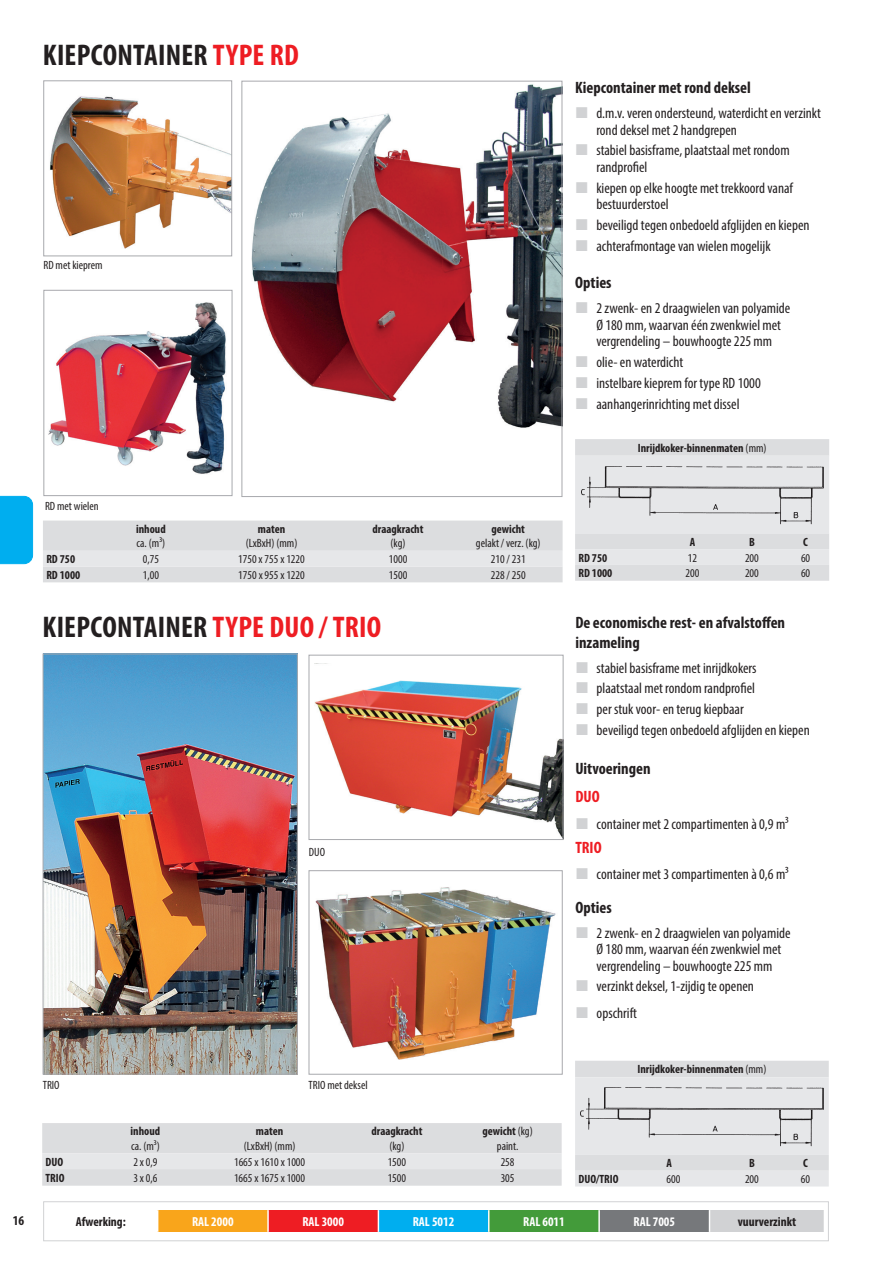
<style>
.page{position:relative;width:893px;height:1263px;background:#fff}
.page>*{position:absolute;margin:0;border:0;box-sizing:border-box;transform-origin:0 0}
.t1{font:700 condensed 30px "Myriad Pro";letter-spacing:.01em;color:#231f20}
.t2{font:700 condensed 16.5px/19.8px "Myriad Pro";color:#231f20}
.t3{font:700 condensed 16.5px "Myriad Pro";color:#ee1d23}
.t4{font:condensed 15px/16.5px "Myriad Pro";color:#231f20}
.t5{font:700 condensed 13.5px "Myriad Pro";color:#231f20}
.t6{font:700 condensed 13.05px "Myriad Pro";color:#fff}
.t7{font:700 condensed 13.05px "Myriad Pro";color:#231f20}
.t8{font:condensed 12px/14.4px "Myriad Pro";color:#231f20;text-align:center}
.t9{font:700 condensed 12px "Myriad Pro";color:#231f20}
.s1{color:#ee1d23}
.s2{font-weight:400}
.s3{font-weight:700}
</style>
<div class="page">
<div style="left:158px;top:1210px;width:110px;height:22px;background:#f9a51b"></div>
<div style="left:268px;top:1210px;width:110px;height:22px;background:#ee1d23"></div>
<div style="left:378px;top:1210px;width:111px;height:22px;background:#00aeef"></div>
<div style="left:489px;top:1210px;width:110px;height:22px;background:#439b3a"></div>
<div style="left:599px;top:1210px;width:110px;height:22px;background:#76787b"></div>
<div style="left:709px;top:1210px;width:115px;height:22px;background:#d1d2d4"></div>
<hr style="left:267px;top:1210px;width:2px;height:22px;background:#fff">
<hr style="left:598px;top:1210px;width:2px;height:22px;background:#fff">
<svg style="left:378px;top:1210px;width:1px;height:22px"></svg>
<svg style="left:488px;top:1210px;width:1px;height:22px"></svg>
<svg style="left:709px;top:1210px;width:1px;height:22px"></svg>
<div style="left:43px;top:1201px;width:786px;height:40px;border:1px solid #d1d2d4"></div>
<div style="left:0;top:496px;width:33px;height:68px;background:#00aeef"></div>
<img style="left:251px;top:84px;width:309px;height:344px">
<div style="left:241px;top:81px;width:321px;height:416px;border:1px solid #a8a9ad"></div>
<img style="left:50px;top:96px;width:180px;height:153px">
<div style="left:43px;top:80px;width:189px;height:176px;border:1px solid #a8a9ad"></div>
<img style="left:48px;top:302px;width:178px;height:172px">
<div style="left:43px;top:290px;width:189px;height:206px;border:1px solid #a8a9ad"></div>
<svg style="left:575px;top:439px;width:254px;height:142px;background:#e0e1e3"></svg>
<img style="left:580px;top:464px;width:244px;height:61px">
<svg style="left:43px;top:520px;width:520px;height:62px;background:#dfe0e2"></svg>
<img style="left:45px;top:656px;width:251px;height:416px">
<div style="left:43px;top:654px;width:255px;height:420px;border:1px solid #a8a9ad"></div>
<img style="left:315px;top:887px;width:241px;height:173px">
<div style="left:309px;top:870px;width:254px;height:204px;border:1px solid #a8a9ad"></div>
<img style="left:314px;top:663px;width:247px;height:173px">
<div style="left:309px;top:655px;width:254px;height:185px;border:1px solid #a8a9ad"></div>
<svg style="left:575px;top:1061px;width:254px;height:125px;background:#e1e2e4"></svg>
<img style="left:580px;top:1086px;width:244px;height:60px">
<svg style="left:42px;top:1123px;width:520px;height:63px;background:#dedfe1"></svg>
<h1 class="t1" style="left:43px;top:36px;width:258px">KIEPCONTAINER <span class="s1">TYPE RD</span></h1>
<p class="t8" style="left:43px;top:257px;width:61px">RD met kieprem</p>
<p class="t8" style="left:45px;top:498px;width:55px">RD met wielen</p>
<p class="t9" style="left:136px;top:521px;width:31px">inhoud</p>
<p class="t8" style="left:137px;top:536px;width:30px">ca. (m³)</p>
<p class="t9" style="left:258px;top:521px;width:29px">maten</p>
<p class="t8" style="left:246px;top:536px;width:53px">(LxBxH) (mm)</p>
<p class="t9" style="left:373px;top:521px;width:52px">draagkracht</p>
<p class="t8" style="left:391px;top:536px;width:16px">(kg)</p>
<p class="t9" style="left:491px;top:521px;width:35px">gewicht</p>
<p class="t8" style="left:476px;top:536px;width:66px">gelakt / verz. (kg)</p>
<p class="t9" style="left:46px;top:552px;width:30px">RD 750</p>
<p class="t8" style="left:143px;top:552px;width:18px">0,75</p>
<p class="t8" style="left:238px;top:552px;width:68px">1750 x 755 x 1220</p>
<p class="t8" style="left:389px;top:552px;width:20px">1000</p>
<p class="t8" style="left:491px;top:552px;width:36px">210 / 231</p>
<p class="t9" style="left:46px;top:567px;width:35px">RD 1000</p>
<p class="t8" style="left:143px;top:568px;width:18px">1,00</p>
<p class="t8" style="left:238px;top:568px;width:68px">1750 x 955 x 1220</p>
<p class="t8" style="left:389px;top:568px;width:20px">1500</p>
<p class="t8" style="left:491px;top:568px;width:36px">228 / 250</p>
<p class="t2" style="left:575px;top:77px;width:177px">Kiepcontainer met rond deksel</p>
<p class="t4" style="left:596px;top:105px;width:226px">d.m.v. veren ondersteund, waterdicht en verzinkt rond deksel met 2 handgrepen</p>
<p class="t4" style="left:596px;top:142px;width:195px">stabiel basisframe, plaatstaal met rondom randprofiel</p>
<p class="t4" style="left:596px;top:179px;width:198px">kiepen op elke hoogte met trekkoord vanaf bestuurderstoel</p>
<p class="t4" style="left:596px;top:214px;width:215px;line-height:20.7px">beveiligd tegen onbedoeld afglijden en kiepen achterafmontage van wielen mogelijk</p>
<p class="t2" style="left:575px;top:273px;width:38px">Opties</p>
<p class="t4" style="left:596px;top:300px;width:195px">2 zwenk- en 2 draagwielen van polyamide<br>Ø 180 mm, waarvan één zwenkwiel met vergrendeling – bouwhoogte 225 mm</p>
<p class="t4" style="left:596px;top:352px;width:166px;line-height:20.7px">olie- en waterdicht<br>instelbare kieprem for type RD 1000 aanhangerinrichting met dissel</p>
<p class="t9" style="left:638px;top:440px;width:130px">Inrijdkoker-binnenmaten <span class="s2">(mm)</span></p>
<p class="t9" style="left:690px;top:534px;width:7px">A</p>
<p class="t9" style="left:749px;top:534px;width:7px">B</p>
<p class="t9" style="left:803px;top:534px;width:6px">C</p>
<p class="t9" style="left:578px;top:550px;width:30px">RD 750</p>
<p class="t8" style="left:688px;top:550px;width:11px">12</p>
<p class="t8" style="left:745px;top:550px;width:15px">200</p>
<p class="t8" style="left:801px;top:550px;width:11px">60</p>
<p class="t9" style="left:578px;top:566px;width:35px">RD 1000</p>
<p class="t8" style="left:686px;top:566px;width:15px">200</p>
<p class="t8" style="left:745px;top:566px;width:15px">200</p>
<p class="t8" style="left:801px;top:566px;width:11px">60</p>
<h1 class="t1" style="left:43px;top:608px;width:340px">KIEPCONTAINER <span class="s1">TYPE DUO / TRIO</span></h1>
<p class="t2" style="left:575px;top:612px;width:211px">De economische rest- en afvalstoffen inzameling</p>
<p class="t4" style="left:597px;top:657px;width:215px;line-height:20.7px">stabiel basisframe met inrijdkokers<br>plaatstaal met rondom randprofiel<br>per stuk voor- en terug kiepbaar<br>beveiligd tegen onbedoeld afglijden en kiepen</p>
<p class="t2" style="left:575px;top:758px;width:77px">Uitvoeringen</p>
<p class="t3" style="left:575px;top:786px;width:26px">DUO</p>
<p class="t4" style="left:597px;top:815px;width:194px">container met 2 compartimenten à 0,9 m³</p>
<p class="t3" style="left:575px;top:837px;width:28px">TRIO</p>
<p class="t4" style="left:597px;top:866px;width:194px">container met 3 compartimenten à 0,6 m³</p>
<p class="t2" style="left:575px;top:897px;width:38px">Opties</p>
<p class="t4" style="left:597px;top:924px;width:195px">2 zwenk- en 2 draagwielen van polyamide<br>Ø 180 mm, waarvan één zwenkwiel met vergrendeling – bouwhoogte 225 mm</p>
<p class="t4" style="left:597px;top:973px;width:159px;line-height:26.7px">verzinkt deksel, 1-zijdig te openen opschrift</p>
<p class="t8" style="left:309px;top:844px;width:18px">DUO</p>
<p class="t8" style="left:43px;top:1078px;width:18px">TRIO</p>
<p class="t8" style="left:309px;top:1078px;width:61px">TRIO met deksel</p>
<p class="t9" style="left:131px;top:1124px;width:31px">inhoud</p>
<p class="t8" style="left:131px;top:1138px;width:30px">ca. (m³)</p>
<p class="t9" style="left:256px;top:1124px;width:29px">maten</p>
<p class="t8" style="left:244px;top:1138px;width:53px">(LxBxH) (mm)</p>
<p class="t9" style="left:371px;top:1124px;width:52px">draagkracht</p>
<p class="t8" style="left:389px;top:1138px;width:16px">(kg)</p>
<p class="t8" style="left:482px;top:1124px;width:52px"><span class="s3">gewicht</span> (kg) paint.</p>
<p class="t9" style="left:46px;top:1154px;width:19px">DUO</p>
<p class="t8" style="left:133px;top:1154px;width:26px">2 x 0,9</p>
<p class="t8" style="left:234px;top:1154px;width:73px">1665 x 1610 x 1000</p>
<p class="t8" style="left:388px;top:1154px;width:20px">1500</p>
<p class="t8" style="left:501px;top:1154px;width:15px">258</p>
<p class="t9" style="left:46px;top:1170px;width:21px">TRIO</p>
<p class="t8" style="left:133px;top:1170px;width:26px">3 x 0,6</p>
<p class="t8" style="left:234px;top:1170px;width:73px">1665 x 1675 x 1000</p>
<p class="t8" style="left:388px;top:1170px;width:20px">1500</p>
<p class="t8" style="left:501px;top:1170px;width:15px">305</p>
<p class="t9" style="left:637px;top:1061px;width:130px">Inrijdkoker-binnenmaten <span class="s2">(mm)</span></p>
<p class="t9" style="left:667px;top:1156px;width:7px">A</p>
<p class="t9" style="left:749px;top:1156px;width:7px">B</p>
<p class="t9" style="left:803px;top:1156px;width:6px">C</p>
<p class="t9" style="left:578px;top:1171px;width:42px">DUO/TRIO</p>
<p class="t8" style="left:667px;top:1172px;width:15px">600</p>
<p class="t8" style="left:745px;top:1172px;width:15px">200</p>
<p class="t8" style="left:801px;top:1172px;width:11px">60</p>
<p class="t5" style="left:13px;top:1212px;width:13px">16</p>
<p class="t7" style="left:76px;top:1213px;width:52px">Afwerking:</p>
<p class="t6" style="left:192px;top:1213px;width:43px">RAL 2000</p>
<p class="t6" style="left:302px;top:1213px;width:43px">RAL 3000</p>
<p class="t6" style="left:413px;top:1213px;width:43px">RAL 5012</p>
<p class="t6" style="left:523px;top:1213px;width:43px">RAL 6011</p>
<p class="t6" style="left:634px;top:1213px;width:43px">RAL 7005</p>
<p class="t7" style="left:738px;top:1213px;width:60px">vuurverzinkt</p>
</div>
